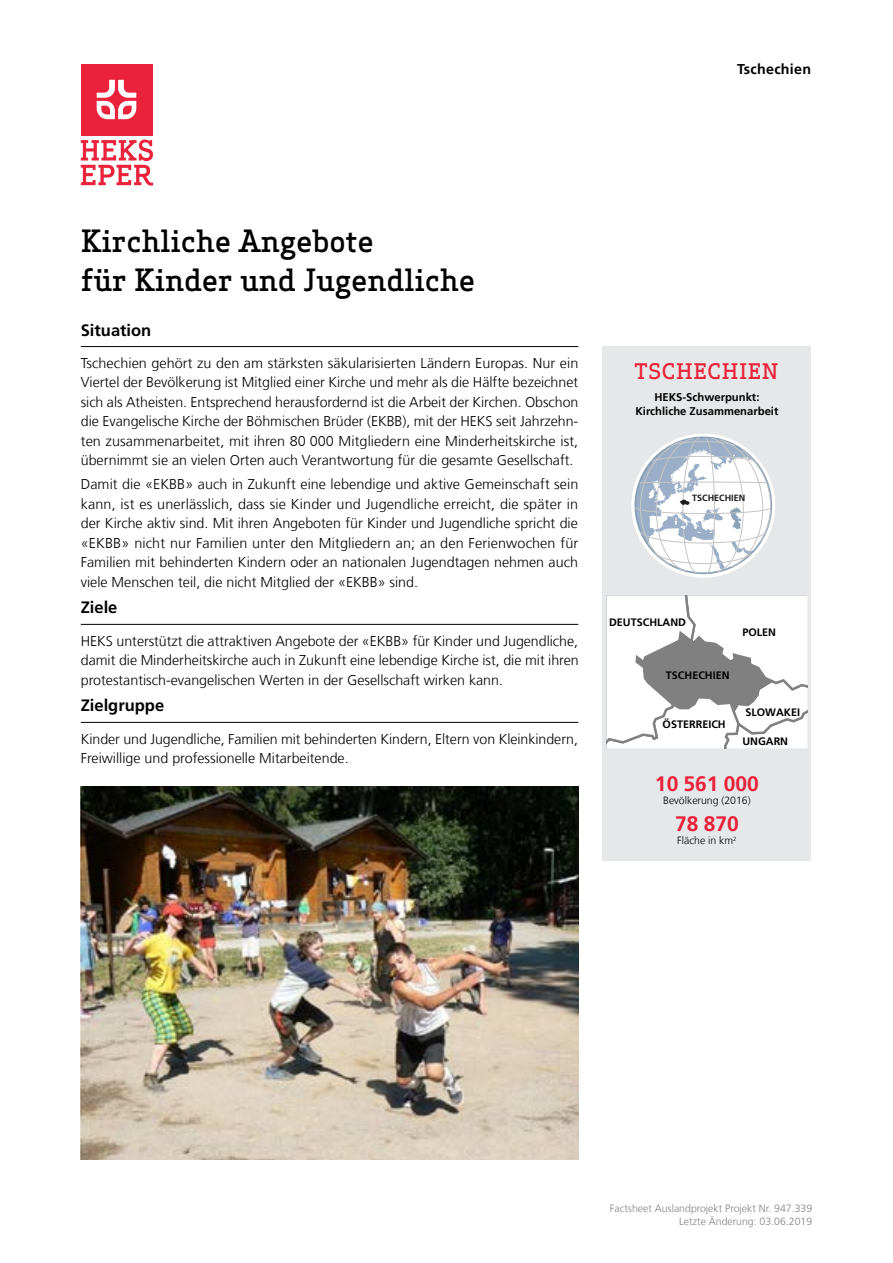
<style>
.page{position:relative;width:893px;height:1263px;background:#fff}
.page>*{position:absolute;margin:0;border:0;box-sizing:border-box;transform-origin:0 0}
.t1{font:500 30px/39px "Apex Serif";letter-spacing:-.01em;color:#000}
.t2{font:700 21px "Frutiger LT Com";color:#ea223b}
.t3{font:500 21px "Apex Serif";letter-spacing:.025em;color:#ea223b}
.t4{font:700 16.5px "Frutiger LT Com";color:#000}
.t5{font:300 14.25px/19.5px "Frutiger LT Com";color:#000;text-align:justify}
.t6{font:700 14.25px "Frutiger LT Com";letter-spacing:.02em;color:#000}
.t7{font:700 11.25px/13.4px "Frutiger LT Com";color:#000;text-align:center}
.t8{font:700 10.8px "Frutiger LT Com";color:#000}
.t9{font:300 10.5px/12.6px "Frutiger LT Com";color:#808285;text-align:right}
.t10{font:300 10.5px "Frutiger LT Com";color:#000}
.t11{font:700 9px "Frutiger LT Com";color:#1c1c1b}
</style>
<div class="page">
<hr style="left:81px;top:346px;width:497px;height:1px;background:#000">
<hr style="left:81px;top:624px;width:497px;height:1px;background:#000">
<hr style="left:81px;top:722px;width:497px;height:1px;background:#000">
<img style="left:81px;top:787px;width:497px;height:372px">
<div style="left:603px;top:347px;width:208px;height:514px;background:#e6e7e8"></div>
<svg style="left:606px;top:595px;width:201px;height:154px;background:#e0e0e1"></svg>
<svg style="left:632px;top:434px;width:143px;height:143px"></svg>
<div style="left:81px;top:64px;width:71px;height:71px;background:#ea223b"></div>
<svg style="left:97px;top:80px;width:39px;height:39px"></svg>
<svg style="left:81px;top:140px;width:72px;height:46px"></svg>
<p class="t6" style="left:737px;top:61px;width:75px">Tschechien</p>
<h1 class="t1" style="left:81px;top:221px;width:396px">Kirchliche Angebote<br>für Kinder und Jugendliche</h1>
<p class="t4" style="left:81px;top:320px;width:72px">Situation</p>
<p class="t5" style="left:81px;top:353px;width:499px">Tschechien gehört zu den am stärksten säkularisierten Ländern Europas. Nur ein Viertel der Bevölkerung ist Mitglied einer Kirche und mehr als die Hälfte bezeichnet sich als Atheisten. Entsprechend herausfordernd ist die Arbeit der Kirchen. Obschon die Evangelische Kirche der Böhmischen Brüder (EKBB), mit der HEKS seit Jahrzehn&shy;ten zusammenarbeitet, mit ihren 80 000 Mitgliedern eine Minderheitskirche ist, übernimmt sie an vielen Orten auch Verantwortung für die gesamte Gesellschaft.</p>
<p class="t5" style="left:81px;top:474px;width:499px">Damit die «EKBB» auch in Zukunft eine lebendige und aktive Gemeinschaft sein kann, ist es unerlässlich, dass sie Kinder und Jugendliche erreicht, die später in der Kirche aktiv sind. Mit ihren Angeboten für Kinder und Jugendliche spricht die «EKBB» nicht nur Familien unter den Mitgliedern an; an den Ferienwochen für Familien mit behinderten Kindern oder an nationalen Jugendtagen nehmen auch viele Menschen teil, die nicht Mitglied der «EKBB» sind.</p>
<p class="t4" style="left:81px;top:598px;width:38px">Ziele</p>
<p class="t5" style="left:81px;top:631px;width:499px">HEKS unterstützt die attraktiven Angebote der «EKBB» für Kinder und Jugendliche, damit die Minderheitskirche auch in Zukunft eine lebendige Kirche ist, die mit ihren protestantisch-evangelischen Werten in der Gesellschaft wirken kann.</p>
<p class="t4" style="left:81px;top:696px;width:85px">Zielgruppe</p>
<p class="t5" style="left:81px;top:729px;width:499px">Kinder und Jugendliche, Familien mit behinderten Kindern, Eltern von Kleinkindern,<br>Freiwillige und professionelle Mitarbeitende.</p>
<h2 class="t3" style="left:635px;top:358px;width:145px">TSCHECHIEN</h2>
<p class="t7" style="left:635px;top:391px;width:144px">HEKS-Schwerpunkt:<br>Kirchliche Zusammenarbeit</p>
<p class="t11" style="left:692px;top:492px;width:55px">TSCHECHIEN</p>
<p class="t8" style="left:609px;top:616px;width:78px">DEUTSCHLAND</p>
<p class="t8" style="left:666px;top:669px;width:65px">TSCHECHIEN</p>
<p class="t8" style="left:663px;top:718px;width:65px">ÖSTERREICH</p>
<p class="t8" style="left:742px;top:626px;width:35px">POLEN</p>
<p class="t8" style="left:745px;top:705px;width:56px">SLOWAKEI</p>
<p class="t8" style="left:742px;top:735px;width:47px">UNGARN</p>
<h2 class="t2" style="left:655px;top:771px;width:105px">10 561 000</h2>
<p class="t10" style="left:663px;top:794px;width:89px">Bevölkerung (2016)</p>
<h2 class="t2" style="left:675px;top:811px;width:65px">78 870</h2>
<p class="t10" style="left:677px;top:835px;width:61px">Fläche in km<sup>2</sup></p>
<p class="t9" style="left:610px;top:1202px;width:204px">Factsheet Auslandprojekt Projekt Nr. 947.339<br>Letzte Änderung: 03.06.2019</p>
</div>
